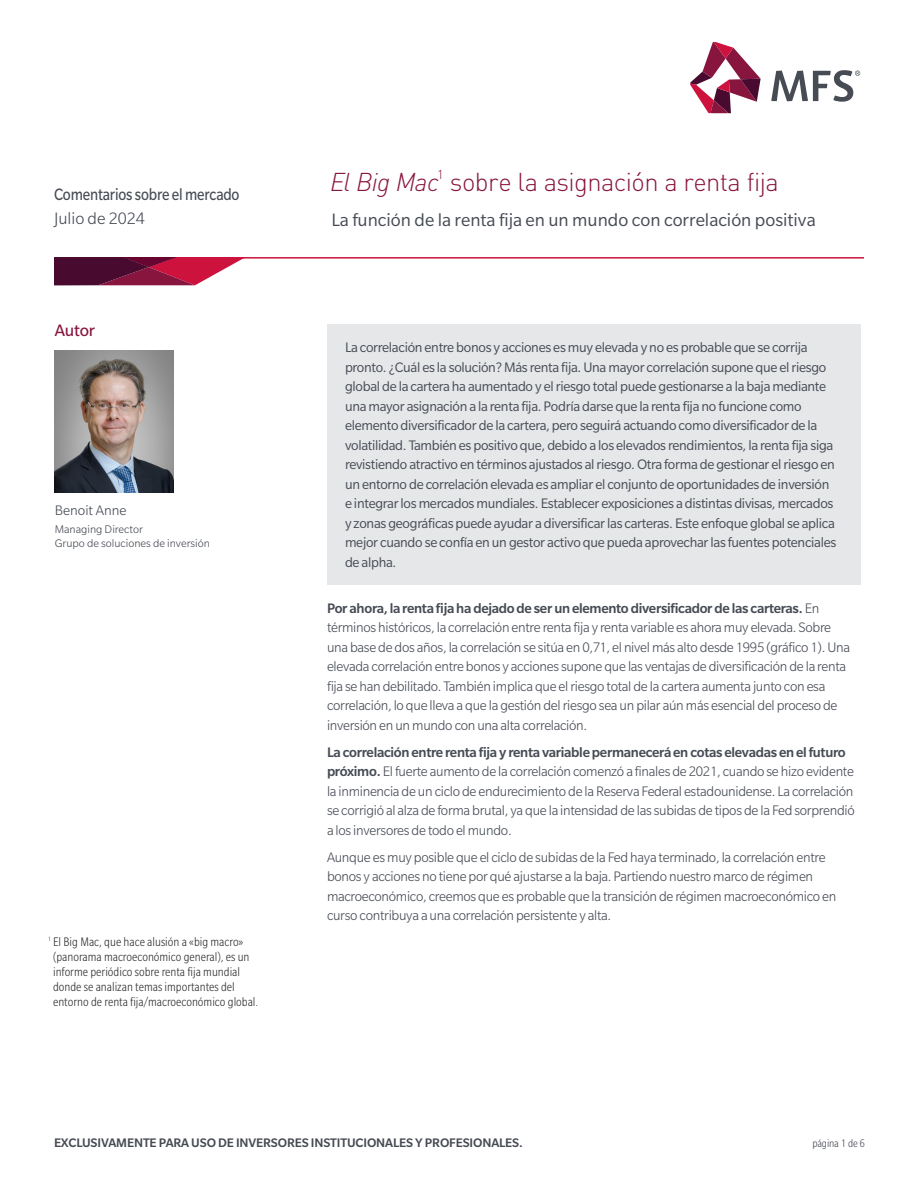
<style>
.page{position:relative;width:918px;height:1188px;background:#fff}
.page>*{position:absolute;margin:0;border:0;box-sizing:border-box;transform-origin:0 0}
.header{font:300 25.5px "DINOT";letter-spacing:-.02em;color:#88153e}
.header_subhead{font:19.5px "Slate Std";color:#464b54}
.t1{font:18px "Slate Std";letter-spacing:-.01em;color:#464b54;scale:.85 1}
.t2{font:300 18px "Slate Std";color:#464b54}
.sidebar_subhead{font:18px "Slate Std";letter-spacing:-.01em;color:#88153e}
.body_text{font:300 15px/19.5px "Slate Std";letter-spacing:-.02em;color:#464b54}
.body_text-2{font:15px/19.5px "Slate Std";letter-spacing:-.02em;color:#464b54}
.author_name{font:300 15px "Slate Std";color:#464b54}
.Footnote{font:300 condensed 13.5px/15px "Slate Std";color:#312f30}
.t3{font:500 13.5px "Slate Std";letter-spacing:-.01em;color:#464b54}
.header-2{font:300 12.75px "DINOT";color:#88153e}
.author_title{font:300 12px/13.5px "Slate Std";color:#464b54}
.t4{font:300 condensed 12px "Slate Std";letter-spacing:-.01em;color:#464b54}
.s1{font-style:italic}
.s2{font-weight:500}
</style>
<div class="page">
<hr style="left:54px;top:257px;width:810px;height:2px;background:#cd123d">
<svg style="left:54px;top:257px;width:192px;height:28px"></svg>
<svg style="left:692px;top:43px;width:69px;height:69px"></svg>
<svg style="left:771px;top:70px;width:89px;height:32px"></svg>
<div style="left:327px;top:324px;width:534px;height:261px;background:#e6e7e9"></div>
<img style="left:55px;top:350px;width:118px;height:142px">
<p class="t1" style="left:54px;top:185px;width:220px">Comentarios sobre el mercado</p>
<p class="t2" style="left:54px;top:209px;width:92px">Julio de 2024</p>
<p class="sidebar_subhead" style="left:55px;top:321px;width:42px">Autor</p>
<p class="author_name" style="left:55px;top:503px;width:73px">Benoit Anne</p>
<p class="author_title" style="left:55px;top:523px;width:157px">Managing Director<br>Grupo de soluciones de inversión</p>
<p class="Footnote" style="left:53px;top:934px;width:207px;text-indent:-5px"><sup>1</sup> El Big Mac, que hace alusión a «big macro» (panorama macroeconómico general), es un informe periódico sobre renta fija mundial donde se analizan temas importantes del entorno de renta fija/macroeconómico global.</p>
<p class="header-2" style="left:437px;top:166px;width:8px">1</p>
<p class="header_subhead" style="left:332px;top:209px;width:486px">La función de la renta fija en un mundo con correlación positiva</p>
<p class="header" style="left:330px;top:166px;width:450px"><span class="s1">El Big Mac</span> sobre la asignación a renta fija</p>
<p class="body_text-2" style="left:345px;top:338px;width:493px">La correlación entre bonos y acciones es muy elevada y no es probable que se corrija pronto. ¿Cuál es la solución? Más renta fija. Una mayor correlación supone que el riesgo global de la cartera ha aumentado y el riesgo total puede gestionarse a la baja mediante una mayor asignación a la renta fija. Podría darse que la renta fija no funcione como elemento diversificador de la cartera, pero seguirá actuando como diversificador de la volatilidad. También es positivo que, debido a los elevados rendimientos, la renta fija siga revistiendo atractivo en términos ajustados al riesgo. Otra forma de gestionar el riesgo en un entorno de correlación elevada es ampliar el conjunto de oportunidades de inversión e integrar los mercados mundiales. Establecer exposiciones a distintas divisas, mercados y zonas geográficas puede ayudar a diversificar las carteras. Este enfoque global se aplica mejor cuando se confía en un gestor activo que pueda aprovechar las fuentes potenciales de alpha.</p>
<p class="body_text" style="left:327px;top:598px;width:525px"><span class="s2">Por ahora, la renta fija ha dejado de ser un elemento diversificador de las carteras.</span> En términos históricos, la correlación entre renta fija y renta variable es ahora muy elevada. Sobre una base de dos años, la correlación se sitúa en 0,71, el nivel más alto desde 1995 (gráfico 1). Una elevada correlación entre bonos y acciones supone que las ventajas de diversificación de la renta fija se han debilitado. También implica que el riesgo total de la cartera aumenta junto con esa correlación, lo que lleva a que la gestión del riesgo sea un pilar aún más esencial del proceso de inversión en un mundo con una alta correlación.</p>
<p class="body_text" style="left:327px;top:742px;width:529px"><span class="s2">La correlación entre renta fija y renta variable permanecerá en cotas elevadas en el futuro próximo.</span> El fuerte aumento de la correlación comenzó a finales de 2021, cuando se hizo evidente la inminencia de un ciclo de endurecimiento de la Reserva Federal estadounidense. La correlación se corrigió al alza de forma brutal, ya que la intensidad de las subidas de tipos de la Fed sorprendió a los inversores de todo el mundo.</p>
<p class="body_text" style="left:327px;top:847px;width:511px">Aunque es muy posible que el ciclo de subidas de la Fed haya terminado, la correlación entre bonos y acciones no tiene por qué ajustarse a la baja. Partiendo nuestro marco de régimen macroeconómico, creemos que es probable que la transición de régimen macroeconómico en curso contribuya a una correlación persistente y alta.</p>
<p class="t3" style="left:54px;top:1135px;width:470px">EXCLUSIVAMENTE PARA USO DE INVERSORES INSTITUCIONALES Y PROFESIONALES.</p>
<p class="t4" style="left:812px;top:1137px;width:54px">página 1 de 6</p>
</div>
